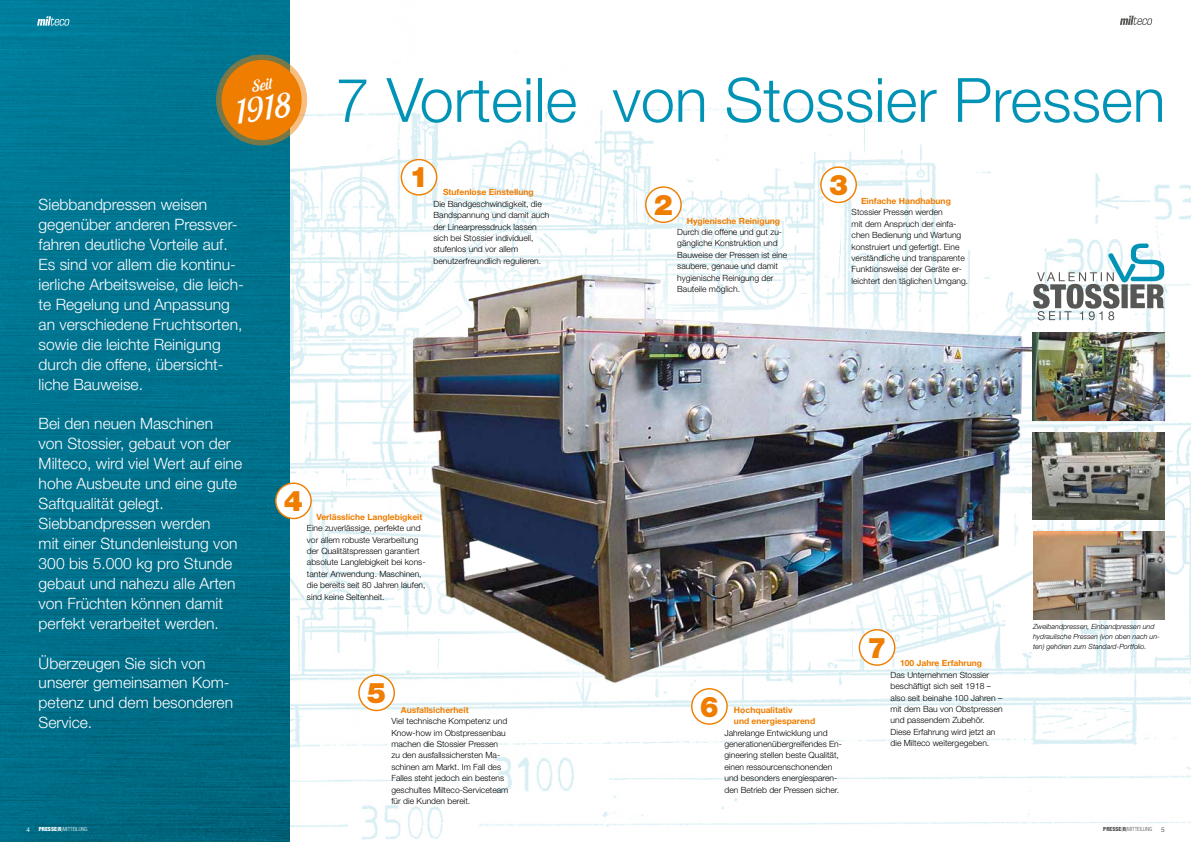
<style>
.page{position:relative;width:1191px;height:842px;background:#fff}
.page>*{position:absolute;margin:0;border:0;box-sizing:border-box;transform-origin:0 0}
.t1{font:300 61.2px "Helvetica Neue LT Std";color:#0093b6}
.t2{font:italic 33.2px "Lobster Two";color:#fff}
.t3{font:900 28.5px "Helvetica Neue LT Std";color:#ef7d00}
.t4{font:italic 15.7px "Lobster Two";color:#fff}
.t5{font:300 15.6px/19.9px "Helvetica Neue LT Std";color:#fff}
.t6{font:300 8.5px/11.4px "Helvetica Neue LT Std";color:#000}
.t7{font:700 8.5px/11.4px "Helvetica Neue LT Std";color:#ef7d00}
.t8{font:italic 300 7.1px/10px "Helvetica Neue LT Std";color:#000}
.t9{font:6.4px "Helvetica Neue LT Std";color:#fff}
.t10{font:6.4px "Helvetica Neue LT Std";color:#575756}
.t11{font:300 condensed 5.7px "Helvetica Neue LT Std";color:#fff}
.t12{font:300 condensed 5.7px "Helvetica Neue LT Std";color:#575756}
.s1{font-weight:900}
</style>
<div class="page">
<img style="left:290px;top:15px;width:901px;height:825px">
<svg style="left:365px;top:228px;width:230px;height:500px"></svg>
<img style="left:362px;top:258px;width:730px;height:432px">
<div style="left:0;top:0;width:290px;height:842px;background:linear-gradient(to bottom,#007a97,#006982)"></div>
<div style="left:401px;top:160px;width:36px;height:35px;background:#fff;border-radius:50%"></div>
<div style="left:401px;top:159px;width:36px;height:37px;border:1px solid #ef7d00;border-radius:50%"></div>
<div style="left:359px;top:675px;width:35px;height:35px;background:#fff;border-radius:50%"></div>
<div style="left:358px;top:674px;width:37px;height:37px;border:1px solid #ef7d00;border-radius:50%"></div>
<div style="left:276px;top:483px;width:35px;height:35px;background:#fff;border-radius:50%"></div>
<div style="left:275px;top:482px;width:37px;height:37px;border:1px solid #ef7d00;border-radius:50%"></div>
<svg style="left:216px;top:55px;width:91px;height:90px"></svg>
<div style="left:221px;top:60px;width:81px;height:80px;background:#ef7d00;border-radius:50%"></div>
<svg style="left:37px;top:16px;width:33px;height:10px"></svg>
<img style="left:595px;top:228px;width:495px;height:500px">
<div style="left:821px;top:167px;width:35px;height:35px;background:#fff;border-radius:50%"></div>
<div style="left:820px;top:166px;width:37px;height:37px;border:1px solid #ef7d00;border-radius:50%"></div>
<div style="left:646px;top:187px;width:35px;height:35px;background:#fff;border-radius:50%"></div>
<div style="left:645px;top:186px;width:37px;height:37px;border:1px solid #ef7d00;border-radius:50%"></div>
<div style="left:692px;top:689px;width:35px;height:35px;background:#fff;border-radius:50%"></div>
<div style="left:691px;top:688px;width:36px;height:37px;border:1px solid #ef7d00;border-radius:50%"></div>
<div style="left:859px;top:630px;width:35px;height:35px;background:#fff;border-radius:50%"></div>
<div style="left:858px;top:629px;width:37px;height:37px;border:1px solid #ef7d00;border-radius:50%"></div>
<svg style="left:1033px;top:244px;width:131px;height:76px"></svg>
<img style="left:1032px;top:432px;width:132px;height:88px">
<img style="left:1032px;top:332px;width:132px;height:88px">
<img style="left:1033px;top:532px;width:131px;height:87px">
<svg style="left:1119px;top:16px;width:33px;height:9px"></svg>
<h3 class="t4" style="left:250px;top:76px;width:22px;rotate:-8deg">Seit</h3>
<h2 class="t2" style="left:232px;top:91px;width:58px;rotate:-8deg">1918</h2>
<h1 class="t1" style="left:336px;top:63px;width:831px">7 Vorteile von Stossier Pressen</h1>
<p class="t5" style="left:39px;top:195px;width:207px">Siebbandpressen weisen gegenüber anderen Pressver&shy;fahren deutliche Vorteile auf.<br>Es sind vor allem die kontinu&shy;ierliche Arbeitsweise, die leich&shy;te Regelung und Anpassung an verschiedene Fruchtsorten, sowie die leichte Reinigung durch die offene, übersicht&shy;liche Bauweise.</p>
<p class="t5" style="left:39px;top:414px;width:205px">Bei den neuen Maschinen<br>von Stossier, gebaut von der<br>Milteco, wird viel Wert auf eine hohe Ausbeute und eine gute<br>Saftqualität gelegt.<br>Siebbandpressen werden<br>mit einer Stundenleistung von<br>300 bis 5.000 kg pro Stunde gebaut und nahezu alle Arten von Früchten können damit perfekt verarbeitet werden.</p>
<h3 class="t5" style="left:39px;top:653px;width:196px">Überzeugen Sie sich von unserer gemeinsamen Kom&shy;petenz und dem besonderen<br>Service.</h3>
<p class="t9" style="left:26px;top:825px;width:5px">4</p>
<p class="t11" style="left:39px;top:826px;width:50px"><span class="s1">PRESSE</span>(<span class="s1">R</span>)MITTEILUNG</p>
<h3 class="t3" style="left:409px;top:160px;width:21px">1</h3>
<p class="t7" style="left:443px;top:186px;width:92px">Stufenlose Einstellung</p>
<p class="t6" style="left:433px;top:198px;width:117px">Die Bandgeschwindigkeit, die<br>Bandspannung und damit auch der Linearpressdruck lassen sich bei Stossier individuell, stufenlos und vor allem benutzerfreundlich regulieren.</p>
<h3 class="t3" style="left:284px;top:484px;width:21px">4</h3>
<p class="t7" style="left:316px;top:511px;width:108px">Verlässliche Langlebigkeit</p>
<p class="t6" style="left:307px;top:522px;width:120px">Eine zuverlässige, perfekte und vor allem robuste Verarbeitung der Qualitätspressen garantiert absolute Langlebigkeit bei kons&shy;tanter Anwendung. Maschinen, die bereits seit 80 Jahren laufen, sind keine Seltenheit.</p>
<h3 class="t3" style="left:367px;top:676px;width:21px">5</h3>
<p class="t7" style="left:401px;top:704px;width:69px">Ausfallsicherheit</p>
<p class="t6" style="left:391px;top:715px;width:118px">Viel technische Kompetenz und<br>Know-how im Obstpressenbau machen die Stossier Pressen zu den ausfallssichersten Ma&shy;schinen am Markt. Im Fall des<br>Falles steht jedoch ein bestens geschultes Milteco-Serviceteam für die Kunden bereit.</p>
<h3 class="t3" style="left:654px;top:188px;width:21px">2</h3>
<p class="t7" style="left:686px;top:215px;width:95px">Hygienische Reinigung</p>
<p class="t6" style="left:677px;top:226px;width:111px">Durch die offene und gut zu&shy;gängliche Konstruktion und<br>Bauweise der Pressen ist eine saubere, genaue und damit hygienische Reinigung der<br>Bauteile möglich.</p>
<h3 class="t3" style="left:829px;top:168px;width:21px">3</h3>
<p class="t7" style="left:861px;top:195px;width:91px">Einfache Handhabung</p>
<p class="t6" style="left:851px;top:206px;width:118px">Stossier Pressen werden<br>mit dem Anspruch der einfa&shy;chen Bedienung und Wartung konstruiert und gefertigt. Eine verständliche und transparente<br>Funktionsweise der Geräte er&shy;leichtert den täglichen Umgang.</p>
<h3 class="t3" style="left:700px;top:689px;width:21px">6</h3>
<p class="t7" style="left:734px;top:704px;width:83px">Hochqualitativ<br>und energiesparend</p>
<p class="t6" style="left:724px;top:727px;width:119px">Jahrelange Entwicklung und generationenübergreifendes En&shy;gineering stellen beste Qualität, einen ressourcenschonenden und besonders energiesparen&shy;den Betrieb der Pressen sicher.</p>
<h3 class="t3" style="left:867px;top:630px;width:21px">7</h3>
<p class="t7" style="left:900px;top:657px;width:84px">100 Jahre Erfahrung</p>
<p class="t6" style="left:890px;top:669px;width:114px">Das Unternehmen Stossier beschäftigt sich seit 1918 – also seit beinahe 100 Jahren – mit dem Bau von Obstpressen und passendem Zubehör.<br>Diese Erfahrung wird jetzt an die Milteco weitergegeben.</p>
<p class="t8" style="left:1033px;top:621px;width:128px">Zweibandpressen, Einbandpressen und hydraulische Pressen (von oben nach un&shy;ten) gehören zum Standard-Portfolio.</p>
<p class="t12" style="left:1103px;top:826px;width:50px"><span class="s1">PRESSE</span>(<span class="s1">R</span>)MITTEILUNG</p>
<p class="t10" style="left:1161px;top:825px;width:5px">5</p>
</div>
